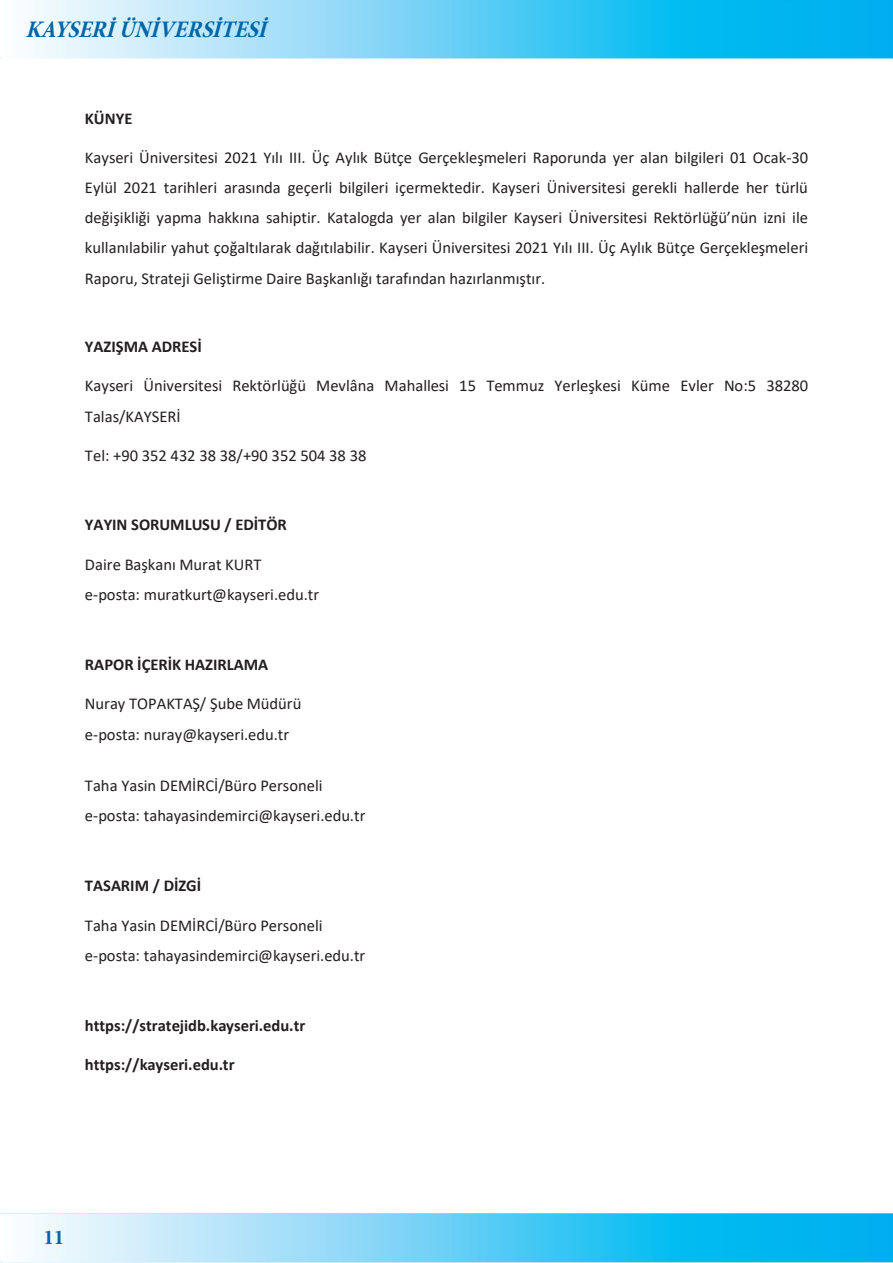
<style>
.page{position:relative;width:893px;height:1263px;background:#fff}
.page>*{position:absolute;margin:0;border:0;box-sizing:border-box;transform-origin:0 0}
.t1{font:italic 700 condensed 24px "Minion Pro";color:#0166a5}
.t2{font:700 21px "Minion Pro";color:#0166a5}
.t3{font:16.5px/30.2px "Calibri";color:#231f20}
.t4{font:700 16.5px "Calibri";color:#231f20}
</style>
<div class="page">
<svg style="left:0;top:0;width:893px;height:59px;background:#6bd2f5"></svg>
<svg style="left:0;top:1262px;width:893px;height:1px"></svg>
<svg style="left:0;top:1213px;width:893px;height:49px;background:#6ad1f5"></svg>
<h1 class="t1" style="left:26px;top:12px;width:250px">KAYSERİÜNİVERSİTESİ</h1>
<p class="t4" style="left:85px;top:107px;width:49px">KÜNYE</p>
<p class="t3" style="left:85px;top:142px;width:725px;text-align:justify">Kayseri Üniversitesi 2021 Yılı III. Üç Aylık Bütçe Gerçekleşmeleri Raporunda yer alan bilgileri 01 Ocak-30<br>Eylül 2021 tarihleri arasında geçerli bilgileri içermektedir. Kayseri Üniversitesi gerekli hallerde her türlü değişikliği yapma hakkına sahiptir. Katalogda yer alan bilgiler Kayseri Üniversitesi Rektörlüğü’nün izni ile kullanılabilir yahut çoğaltılarak dağıtılabilir. Kayseri Üniversitesi 2021 Yılı III. Üç Aylık Bütçe Gerçekleşmeleri Raporu, Strateji Geliştirme Daire Başkanlığı tarafından hazırlanmıştır.</p>
<p class="t4" style="left:85px;top:335px;width:118px">YAZIŞMA ADRESİ</p>
<p class="t3" style="left:85px;top:370px;width:725px">Kayseri Üniversitesi Rektörlüğü Mevlâna Mahallesi 15 Temmuz Yerleşkesi Küme Evler No:5 38280<br>Talas/KAYSERİ</p>
<p class="t3" style="left:85px;top:440px;width:283px">Tel: +90 352 432 38 38/+90 352 504 38 38</p>
<p class="t4" style="left:85px;top:513px;width:203px">YAYIN SORUMLUSU / EDİTÖR</p>
<p class="t3" style="left:85px;top:548px;width:236px;line-height:30.8px">Daire Başkanı Murat KURT e-posta: muratkurt@kayseri.edu.tr</p>
<p class="t4" style="left:85px;top:653px;width:185px">RAPOR İÇERİK HAZIRLAMA</p>
<p class="t3" style="left:85px;top:688px;width:218px;line-height:30.8px">Nuray TOPAKTAŞ/ Şube Müdürü e-posta: nuray@kayseri.edu.tr</p>
<p class="t3" style="left:85px;top:769px;width:282px;line-height:30.8px">Taha Yasin DEMİRCİ/Büro Personeli e-posta: tahayasindemirci@kayseri.edu.tr</p>
<p class="t4" style="left:85px;top:874px;width:118px">TASARIM / DİZGİ</p>
<p class="t3" style="left:85px;top:909px;width:282px;line-height:30.8px">Taha Yasin DEMİRCİ/Büro Personeli e-posta: tahayasindemirci@kayseri.edu.tr</p>
<p class="t4" style="left:85px;top:1014px;width:222px">https://stratejidb.kayseri.edu.tr</p>
<p class="t4" style="left:85px;top:1053px;width:151px">https://kayseri.edu.tr</p>
<p class="t2" style="left:43px;top:1223px;width:22px">11</p>
</div>
